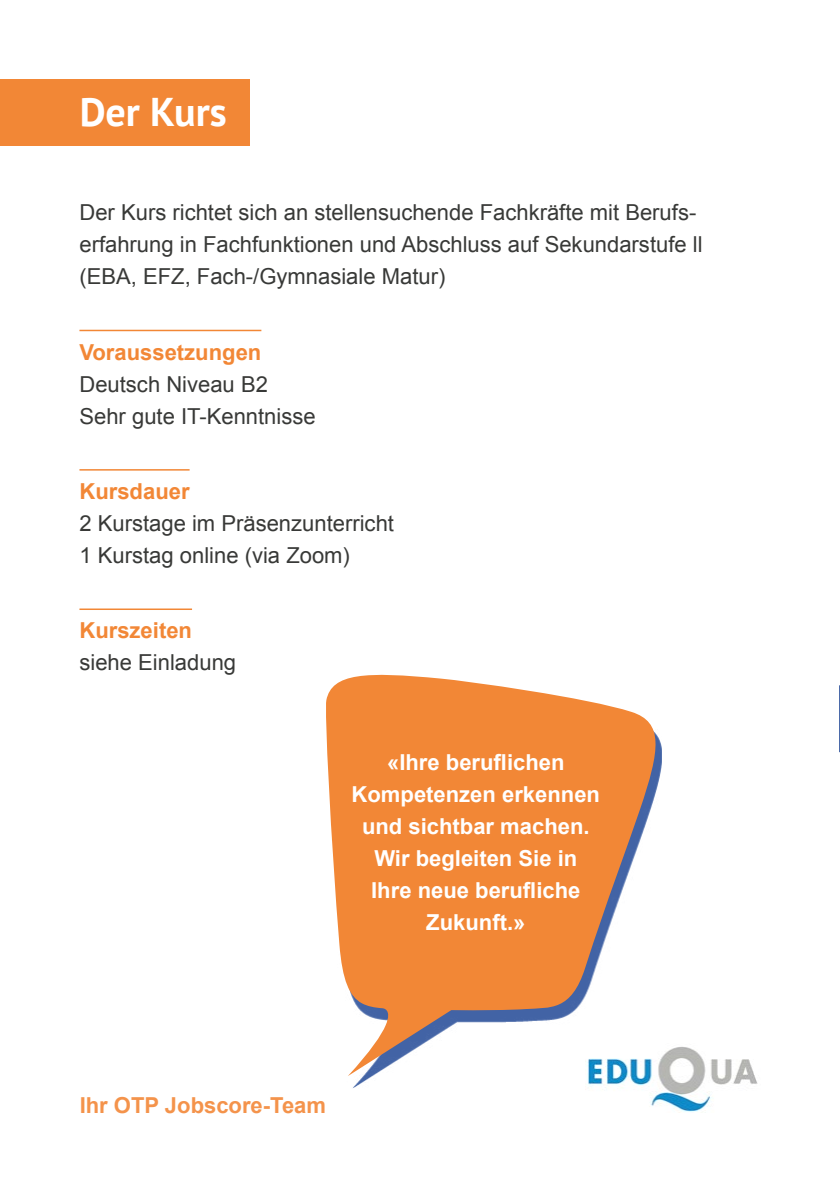
<style>
.page{position:relative;width:840px;height:1191px;background:#fff}
.page>*{position:absolute;margin:0;border:0;box-sizing:border-box;transform-origin:0 0}
.t1{font:700 40px "PT Sans";color:#fff}
.t2{font:22px/32px "Arial";color:#383937}
.t3{font:700 22px/32px "Arial";color:#fff;text-align:center}
.t4{font:700 22px "Arial";color:#f28736}
.t5{font:700 22px "Arial";color:#f4934b}
</style>
<div class="page">
<svg style="left:326px;top:674px;width:336px;height:402px;fill:#f28736"></svg>
<hr style="left:79px;top:330px;width:182px;height:1px;background:#f28736">
<hr style="left:79px;top:469px;width:110px;height:1px;background:#f28736">
<hr style="left:79px;top:608px;width:113px;height:2px;background:#f28736">
<div style="left:0;top:79px;width:249px;height:67px;background:#f28736"></div>
<img style="left:585px;top:1043px;width:173px;height:69px">
<h1 class="t1" style="left:80px;top:86px;width:148px">Der Kurs</h1>
<p class="t2" style="left:79px;top:197px;width:624px">Der Kurs richtet sich an stellensuchende Fachkräfte mit Berufs&shy;erfahrung in Fachfunktionen und Abschluss auf Sekundarstufe ll (EBA, EFZ, Fach-/Gymnasiale Matur)</p>
<p class="t4" style="left:79px;top:337px;width:183px">Voraussetzungen</p>
<p class="t2" style="left:79px;top:368px;width:238px">Deutsch Niveau B2<br>Sehr gute IT-Kenntnisse</p>
<p class="t4" style="left:79px;top:476px;width:112px">Kursdauer</p>
<p class="t2" style="left:79px;top:507px;width:316px">2 Kurstage im Präsenzunterricht<br>1 Kurstag online (via Zoom)</p>
<p class="t4" style="left:79px;top:616px;width:114px">Kurszeiten</p>
<p class="t2" style="left:79px;top:647px;width:158px">siehe Einladung</p>
<p class="t3" style="left:351px;top:747px;width:250px">«Ihre beruflichen<br>Kompetenzen erkennen und sichtbar machen.<br>Wir begleiten Sie in<br>Ihre neue berufliche<br>Zukunft.»</p>
<p class="t5" style="left:80px;top:1091px;width:248px">Ihr OTP Jobscore-Team</p>
</div>
